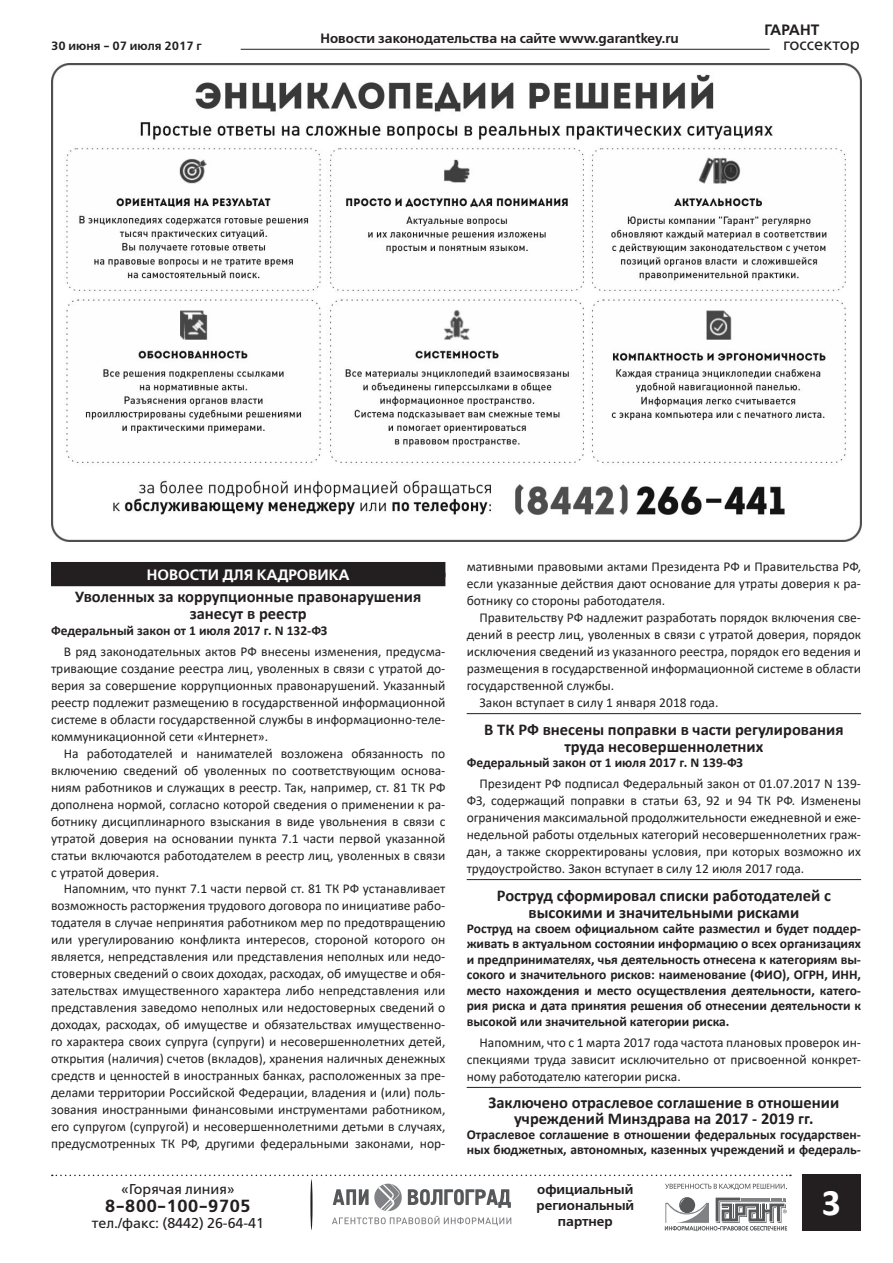
<style>
.page{position:relative;width:893px;height:1263px;background:#fff}
.page>*{position:absolute;margin:0;border:0;box-sizing:border-box;transform-origin:0 0}
.t1{font:700 37.5px "Calibri";color:#fff}
.t2{font:700 17.55px "Free Set C";color:#231f20}
.t3{font:700 16.5px/17px "Calibri";color:#231f20;text-align:center}
.t4{font:16.5px "Free Set C";color:#231f20}
.t5{font:700 15px "Free Set C";color:#fff}
.t6{font:700 15px "Free Set C";color:#231f20}
.t7{font:14.25px "Free Set C";color:#231f20}
.t8{font:13.5px/17px "Calibri";color:#231f20;text-align:justify}
.t9{font:700 13.5px/15.5px "Calibri";color:#231f20;text-align:justify}
.t10{font:700 13.5px/16.2px "Free Set C";color:#231f20;text-align:center}
.t11{font:700 12px "Free Set C";color:#231f20}
</style>
<div class="page">
<hr style="left:241px;top:49px;width:529px;height:1px;background:#231f20">
<div style="left:802px;top:1174px;width:58px;height:57px;background:#231f20"></div>
<svg style="left:52px;top:1174px;width:739px;height:2px"></svg>
<hr style="left:310px;top:1179px;width:3px;height:51px;background:#231f20;border-radius:50%">
<svg style="left:332px;top:1184px;width:179px;height:42px"></svg>
<svg style="left:665px;top:1197px;width:122px;height:34px"></svg>
<svg style="left:665px;top:1184px;width:122px;height:6px"></svg>
<div style="left:51px;top:562px;width:394px;height:15px;background:#231f20"></div>
<div style="left:51px;top:573px;width:394px;height:13px;background:#231f20"></div>
<hr style="left:467px;top:713px;width:394px;height:1px;background:#231f20">
<hr style="left:467px;top:879px;width:394px;height:1px;background:#231f20">
<hr style="left:467px;top:1087px;width:394px;height:1px;background:#231f20">
<img style="left:51px;top:64px;width:810px;height:477px">
<p class="t11" style="left:51px;top:39px;width:152px">30 июня - 07 июля 2017 г</p>
<p class="t10" style="left:321px;top:30px;width:360px">Новости законодательства на сайте www.garantkey.ru</p>
<p class="t6" style="left:764px;top:21px;width:57px">ГАРАНТ</p>
<p class="t4" style="left:783px;top:35px;width:78px">госсектор</p>
<p class="t5" style="left:147px;top:566px;width:204px">НОВОСТИ ДЛЯ КАДРОВИКА</p>
<p class="t3" style="left:75px;top:588px;width:347px">Уволенных за коррупционные правонарушения занесут в реестр</p>
<p class="t9" style="left:51px;top:622px;width:278px">Федеральный закон от 1 июля 2017 г. N 132-ФЗ</p>
<p class="t8" style="left:51px;top:643px;width:396px;text-indent:13px">В ряд законодательных актов РФ внесены изменения, предусма&shy;тривающие создание реестра лиц, уволенных в связи с утратой до&shy;верия за совершение коррупционных правонарушений. Указанный реестр подлежит размещению в государственной информационной системе в области государственной службы в информационно-теле&shy;коммуникационной сети «Интернет».</p>
<p class="t8" style="left:51px;top:744px;width:396px;text-indent:13px">На работодателей и нанимателей возложена обязанность по включению сведений об уволенных по соответствующим основа&shy;ниям работников и служащих в реестр. Так, например, ст. 81 ТК РФ дополнена нормой, согласно которой сведения о применении к ра&shy;ботнику дисциплинарного взыскания в виде увольнения в связи с утратой доверия на основании пункта 7.1 части первой указанной статьи включаются работодателем в реестр лиц, уволенных в связи с утратой доверия.</p>
<p class="t8" style="left:51px;top:880px;width:396px;text-indent:13px">Напомним, что пункт 7.1 части первой ст. 81 ТК РФ устанавливает возможность расторжения трудового договора по инициативе рабо&shy;тодателя в случае непринятия работником мер по предотвращению или урегулированию конфликта интересов, стороной которого он является, непредставления или представления неполных или недо&shy;стоверных сведений о своих доходах, расходах, об имуществе и обя&shy;зательствах имущественного характера либо непредставления или представления заведомо неполных или недостоверных сведений о доходах, расходах, об имуществе и обязательствах имущественно&shy;го характера своих супруга (супруги) и несовершеннолетних детей, открытия (наличия) счетов (вкладов), хранения наличных денежных средств и ценностей в иностранных банках, расположенных за пре&shy;делами территории Российской Федерации, владения и (или) поль&shy;зования иностранными финансовыми инструментами работником, его супругом (супругой) и несовершеннолетними детьми в случаях, предусмотренных ТК РФ, другими федеральными законами, нор-</p>
<p class="t7" style="left:121px;top:1181px;width:115px">«Горячая линия»</p>
<p class="t2" style="left:105px;top:1195px;width:148px">8-800-100-9705</p>
<p class="t7" style="left:92px;top:1215px;width:174px">тел./факс: (8442) 26-64-41</p>
<p class="t8" style="left:467px;top:558px;width:396px">мативными правовыми актами Президента РФ и Правительства РФ, если указанные действия дают основание для утраты доверия к ра&shy;ботнику со стороны работодателя.</p>
<p class="t8" style="left:479px;top:609px;width:383px">Правительству РФ надлежит разработать порядок включения све-</p>
<p class="t8" style="left:467px;top:626px;width:396px">дений в реестр лиц, уволенных в связи с утратой доверия, порядок</p>
<p class="t8" style="left:467px;top:643px;width:396px">исключения сведений из указанного реестра, порядок его ведения и</p>
<p class="t8" style="left:467px;top:660px;width:396px">размещения в государственной информационной системе в области</p>
<p class="t8" style="left:467px;top:677px;width:149px">государственной службы.</p>
<p class="t8" style="left:479px;top:694px;width:240px">Закон вступает в силу 1 января 2018 года.</p>
<p class="t3" style="left:484px;top:720px;width:361px">В ТК РФ внесены поправки в части регулирования труда несовершеннолетних</p>
<p class="t9" style="left:467px;top:755px;width:278px">Федеральный закон от 1 июля 2017 г. N 139-ФЗ</p>
<p class="t8" style="left:467px;top:775px;width:396px;text-indent:13px">Президент РФ подписал Федеральный закон от 01.07.2017 N 139- ФЗ, содержащий поправки в статьи 63, 92 и 94 ТК РФ. Изменены ограничения максимальной продолжительности ежедневной и еже&shy;недельной работы отдельных категорий несовершеннолетних граж&shy;дан, а также скорректированы условия, при которых возможно их трудоустройство. Закон вступает в силу 12 июля 2017 года.</p>
<p class="t3" style="left:497px;top:886px;width:336px">Роструд сформировал списки работодателей с высокими и значительными рисками</p>
<p class="t9" style="left:467px;top:921px;width:396px">Роструд на своем официальном сайте разместил и будет поддер&shy;живать в актуальном состоянии информацию о всех организациях и предпринимателях, чья деятельность отнесена к категориям вы&shy;сокого и значительного рисков: наименование (ФИО), ОГРН, ИНН, место нахождения и место осуществления деятельности, катего&shy;рия риска и дата принятия решения об отнесении деятельности к высокой или значительной категории риска.</p>
<p class="t8" style="left:467px;top:1033px;width:396px;text-indent:13px">Напомним, что с 1 марта 2017 года частота плановых проверок ин&shy;спекциями труда зависит исключительно от присвоенной конкрет&shy;ному работодателю категории риска.</p>
<p class="t3" style="left:489px;top:1094px;width:352px;line-height:16.5px">Заключено отраслевое соглашение в отношении учреждений Минздрава на 2017 - 2019 гг.</p>
<p class="t9" style="left:467px;top:1127px;width:396px;line-height:15px">Отраслевое соглашение в отношении федеральных государствен&shy;ных бюджетных, автономных, казенных учреждений и федераль-</p>
<p class="t10" style="left:536px;top:1181px;width:99px">официальный региональный партнер</p>
<h1 class="t1" style="left:822px;top:1176px;width:21px">3</h1>
</div>
